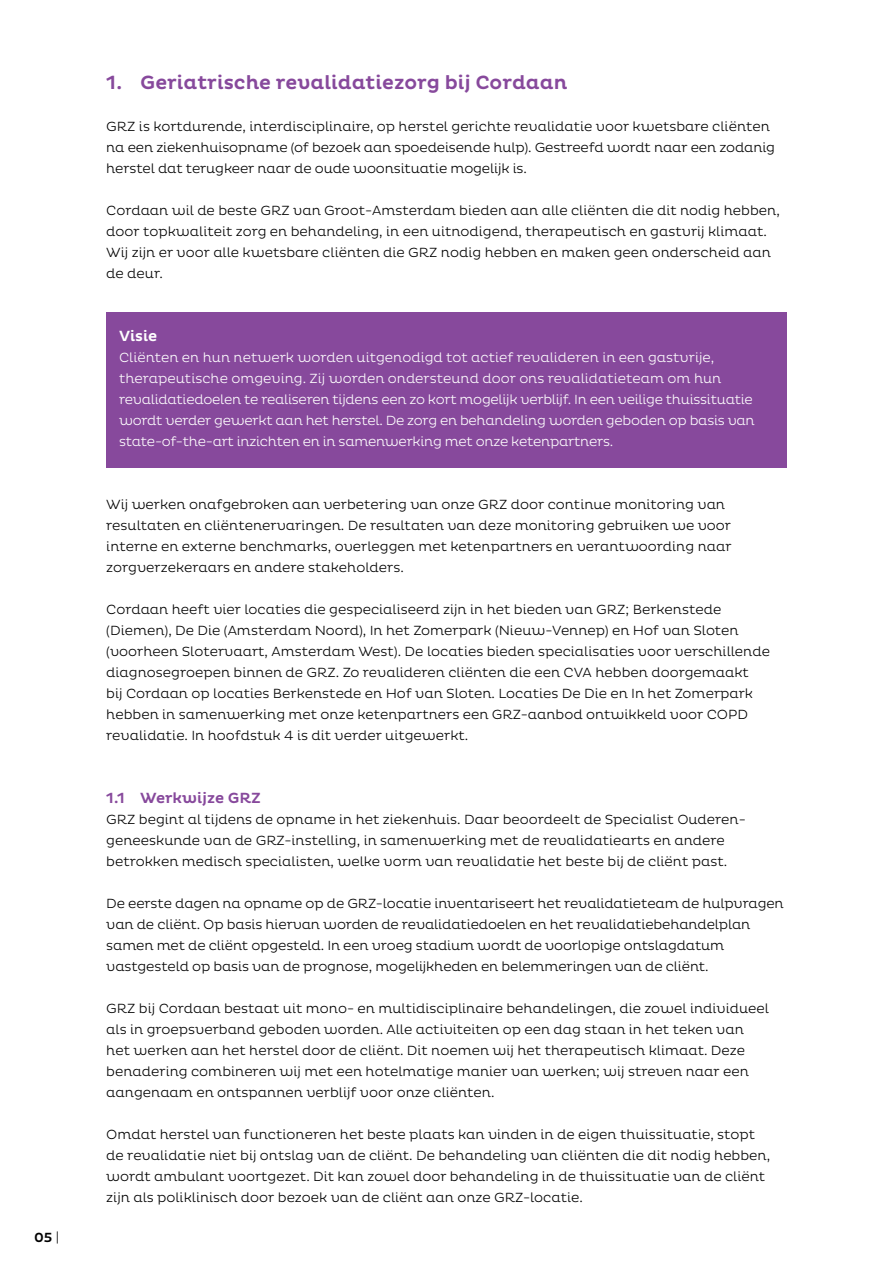
<style>
.page{position:relative;width:893px;height:1263px;background:#fff}
.page>*{position:absolute;margin:0;border:0;box-sizing:border-box;transform-origin:0 0}
.t1{font:500 19.5px "Pluto";color:#87499c}
.t2{font:500 15px "Pluto";color:#87499c}
.t3{font:500 15px "Pluto";color:#fff}
.t4{font:300 13.5px/21px "Pluto";color:#000}
.t5{font:300 13.5px/21px "Pluto";letter-spacing:-.02em;color:#fff}
._7B__Leestekst_vet{font:500 13.5px "Pluto";color:#000}
.s1{font-weight:300}
</style>
<div class="page">
<div style="left:106px;top:313px;width:681px;height:155px;background:#87499c"></div>
<p class="_7B__Leestekst_vet" style="left:34px;top:1230px;width:27px">05 <span class="s1">|</span></p>
<p class="t1" style="left:106px;top:71px;width:462px">1. Geriatrische revalidatiezorg bij Cordaan</p>
<p class="t4" style="left:106px;top:116px;width:670px">GRZ is kortdurende, interdisciplinaire, op herstel gerichte revalidatie voor kwetsbare cliënten na een ziekenhuisopname (of bezoek aan spoedeisende hulp). Gestreefd wordt naar een zodanig herstel dat terugkeer naar de oude woonsituatie mogelijk is.</p>
<p class="t4" style="left:106px;top:200px;width:675px">Cordaan wil de beste GRZ van Groot-Amsterdam bieden aan alle cliënten die dit nodig hebben, door topkwaliteit zorg en behandeling, in een uitnodigend, therapeutisch en gastvrij klimaat.<br>Wij zijn er voor alle kwetsbare cliënten die GRZ nodig hebben en maken geen onderscheid aan de deur.</p>
<p class="t3" style="left:119px;top:327px;width:40px">Visie</p>
<p class="t5" style="left:119px;top:347px;width:637px">Cliënten en hun netwerk worden uitgenodigd tot actief revalideren in een gastvrije, therapeutische omgeving. Zij worden ondersteund door ons revalidatieteam om hun revalidatiedoelen te realiseren tijdens een zo kort mogelijk verblijf. In een veilige thuissituatie wordt verder gewerkt aan het herstel. De zorg en behandeling worden geboden op basis van state-of-the-art inzichten en in samenwerking met onze ketenpartners.</p>
<p class="t4" style="left:106px;top:494px;width:627px">Wij werken onafgebroken aan verbetering van onze GRZ door continue monitoring van resultaten en cliëntenervaringen. De resultaten van deze monitoring gebruiken we voor interne en externe benchmarks, overleggen met ketenpartners en verantwoording naar zorgverzekeraars en andere stakeholders.</p>
<p class="t4" style="left:106px;top:599px;width:665px">Cordaan heeft vier locaties die gespecialiseerd zijn in het bieden van GRZ; Berkenstede (Diemen), De Die (Amsterdam Noord), In het Zomerpark (Nieuw-Vennep) en Hof van Sloten (voorheen Slotervaart, Amsterdam West). De locaties bieden specialisaties voor verschillende diagnosegroepen binnen de GRZ. Zo revalideren cliënten die een CVA hebben doorgemaakt<br>bij Cordaan op locaties Berkenstede en Hof van Sloten. Locaties De Die en In het Zomerpark hebben in samenwerking met onze ketenpartners een GRZ-aanbod ontwikkeld voor COPD revalidatie. In hoofdstuk 4 is dit verder uitgewerkt.</p>
<p class="t2" style="left:106px;top:789px;width:156px">1.1 Werkwijze GRZ</p>
<p class="t4" style="left:106px;top:809px;width:639px">GRZ begint al tijdens de opname in het ziekenhuis. Daar beoordeelt de Specialist Ouderen&shy;geneeskunde van de GRZ-instelling, in samenwerking met de revalidatiearts en andere betrokken medisch specialisten, welke vorm van revalidatie het beste bij de cliënt past.</p>
<p class="t4" style="left:106px;top:893px;width:679px">De eerste dagen na opname op de GRZ-locatie inventariseert het revalidatieteam de hulpvragen van de cliënt. Op basis hiervan worden de revalidatiedoelen en het revalidatiebehandelplan samen met de cliënt opgesteld. In een vroeg stadium wordt de voorlopige ontslagdatum vastgesteld op basis van de prognose, mogelijkheden en belemmeringen van de cliënt.</p>
<p class="t4" style="left:106px;top:998px;width:664px">GRZ bij Cordaan bestaat uit mono- en multidisciplinaire behandelingen, die zowel individueel als in groepsverband geboden worden. Alle activiteiten op een dag staan in het teken van het werken aan het herstel door de cliënt. Dit noemen wij het therapeutisch klimaat. Deze benadering combineren wij met een hotelmatige manier van werken; wij streven naar een aangenaam en ontspannen verblijf voor onze cliënten.</p>
<p class="t4" style="left:106px;top:1124px;width:665px">Omdat herstel van functioneren het beste plaats kan vinden in de eigen thuissituatie, stopt de revalidatie niet bij ontslag van de cliënt. De behandeling van cliënten die dit nodig hebben, wordt ambulant voortgezet. Dit kan zowel door behandeling in de thuissituatie van de cliënt zijn als poliklinisch door bezoek van de cliënt aan onze GRZ-locatie.</p>
</div>
